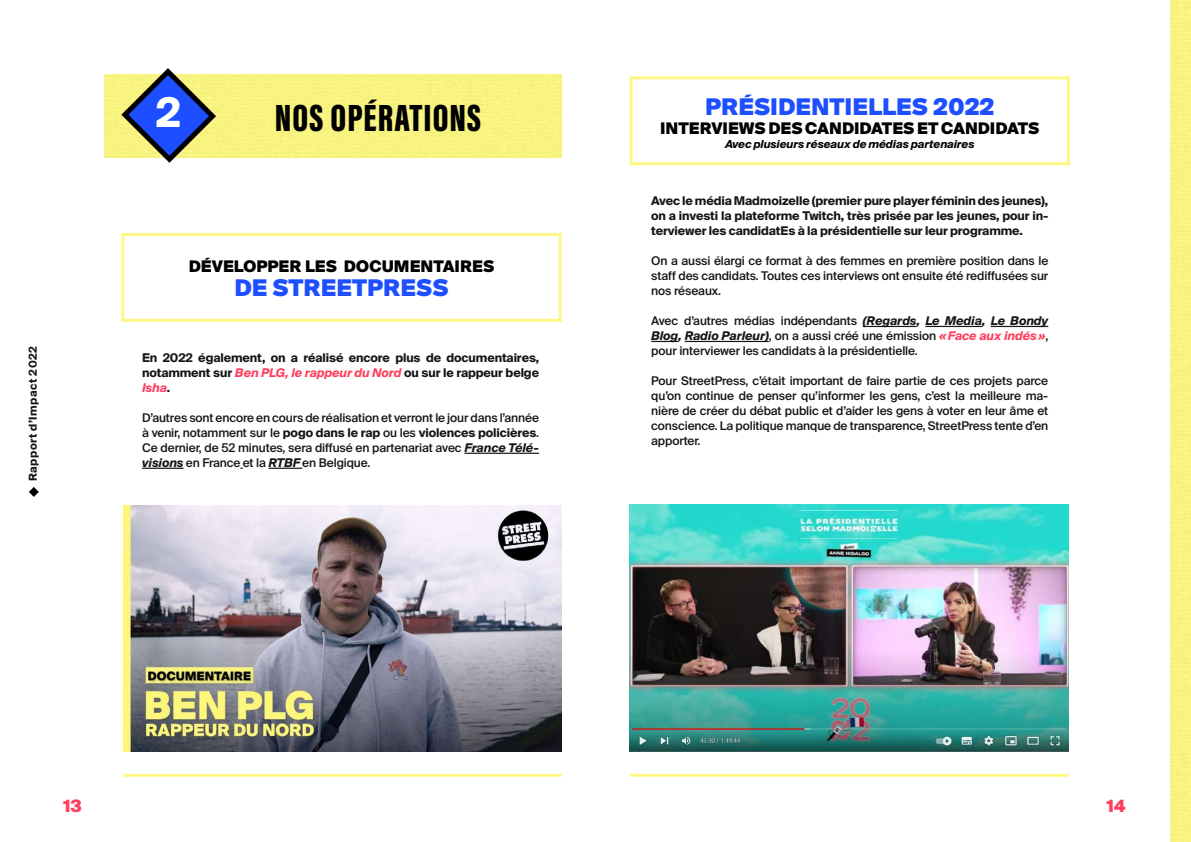
<style>
.page{position:relative;width:1191px;height:842px;background:#fff}
.page>*{position:absolute;margin:0;border:0;box-sizing:border-box;transform-origin:0 0}
.t1{font:700 41px "Suisse Intl";color:#fff}
.t2{font:900 39px "Acumin Pro Extra Cond";letter-spacing:.025em;color:#000}
.t3{font:900 23px "Suisse Intl";color:#1d4eff}
.t4{font:900 17px "Suisse Intl";color:#ff3f5e}
.t5{font:900 16px "Suisse Intl";color:#000}
.t6{font:500 12px/15px "Suisse Intl";letter-spacing:-.01em;color:#151515;text-align:justify}
.t7{font:700 12px/15px "Suisse Intl";letter-spacing:-.01em;color:#151515;text-align:justify}
.t8{font:italic 700 11px "Suisse Intl";letter-spacing:-.01em;color:#000}
.t9{font:700 11px "Suisse Intl";letter-spacing:.04em;color:#151515}
.s1{font-style:italic;color:#ff3f5e}
.s2{font-weight:700}
.s3{font-weight:700;font-style:italic}
.s4{font-weight:700;font-style:italic;color:#ff3f5e}
</style>
<div class="page">
<svg style="left:29px;top:487px;width:10px;height:10px"></svg>
<hr style="left:862px;top:326px;width:54px;height:1px;background:#151515">
<hr style="left:925px;top:326px;width:57px;height:1px;background:#151515">
<hr style="left:990px;top:326px;width:58px;height:1px;background:#151515">
<svg style="left:651px;top:341px;width:27px;height:1px"></svg>
<hr style="left:684px;top:341px;width:85px;height:1px;background:#151515">
<div style="left:629px;top:76px;width:441px;height:89px;border:3px solid #fef783"></div>
<hr style="left:630px;top:774px;width:438px;height:3px;background:#fef783">
<hr style="left:123px;top:774px;width:438px;height:3px;background:#fef783">
<hr style="left:464px;top:453px;width:75px;height:1px;background:#151515">
<hr style="left:142px;top:468px;width:42px;height:1px;background:#151515">
<hr style="left:268px;top:468px;width:34px;height:1px;background:#151515">
<div style="left:121px;top:233px;width:441px;height:89px;border:3px solid #fef783"></div>
<img style="left:123px;top:505px;width:438px;height:247px">
<img style="left:629px;top:505px;width:439px;height:247px">
<svg style="left:118px;top:68px;width:102px;height:95px;background:#8f9da8"></svg>
<p class="t9" style="left:27px;top:481px;width:136px;rotate:-90deg">Rapport d’Impact 2022</p>
<h1 class="t1" style="left:156px;top:89px;width:27px">2</h1>
<h2 class="t2" style="left:275px;top:93px;width:208px">NOS OPÉRATIONS</h2>
<h3 class="t5" style="left:189px;top:257px;width:307px">DÉVELOPPER LES DOCUMENTAIRES</h3>
<h3 class="t3" style="left:234px;top:275px;width:216px">DE STREETPRESS</h3>
<p class="t7" style="left:142px;top:350px;width:398px">En 2022 également, on a réalisé encore plus de documentaires, notamment sur <span class="s1">Ben PLG, le rappeur du Nord</span> ou sur le rappeur belge <span class="s1">Isha</span>.</p>
<p class="t6" style="left:142px;top:410px;width:398px">D’autres sont encore en cours de réalisation et verront le jour dans l’année à venir, notamment sur le <span class="s2">pogo dans le rap</span> ou les <span class="s2">violences policières</span>.<br>Ce dernier, de 52 minutes, sera diffusé en partenariat avec <span class="s3">France Télé&shy;visions</span> en France et la <span class="s3">RTBF</span> en Belgique.</p>
<h3 class="t3" style="left:705px;top:93px;width:291px">PRÉSIDENTIELLES 2022</h3>
<h3 class="t5" style="left:660px;top:119px;width:380px">INTERVIEWS DES CANDIDATES ET CANDIDATS</h3>
<p class="t8" style="left:725px;top:138px;width:251px">Avec plusieurs réseaux de médias partenaires</p>
<p class="t7" style="left:651px;top:193px;width:398px">Avec le média Madmoizelle (premier pure player féminin des jeunes), on a investi la plateforme Twitch, très prisée par les jeunes, pour in&shy;terviewer les candidatEs à la présidentielle sur leur programme.</p>
<p class="t6" style="left:651px;top:253px;width:398px">On a aussi élargi ce format à des femmes en première position dans le staff des candidats. Toutes ces interviews ont ensuite été rediffusées sur nos réseaux.</p>
<p class="t6" style="left:651px;top:313px;width:398px">Avec d’autres médias indépendants <span class="s3">(Regards, Le Media, Le Bondy Blog, Radio Parleur)</span>, on a aussi créé une émission <span class="s4">«Face aux indés»</span>, pour interviewer les candidats à la présidentielle.</p>
<p class="t6" style="left:651px;top:373px;width:398px">Pour StreetPress, c’était important de faire partie de ces projets parce qu’on continue de penser qu’informer les gens, c’est la meilleure ma&shy;nière de créer du débat public et d’aider les gens à voter en leur âme et conscience. La politique manque de transparence, StreetPress tente d’en apporter.</p>
<h3 class="t4" style="left:63px;top:796px;width:21px">13</h3>
<h3 class="t4" style="left:1106px;top:796px;width:20px">14</h3>
</div>
